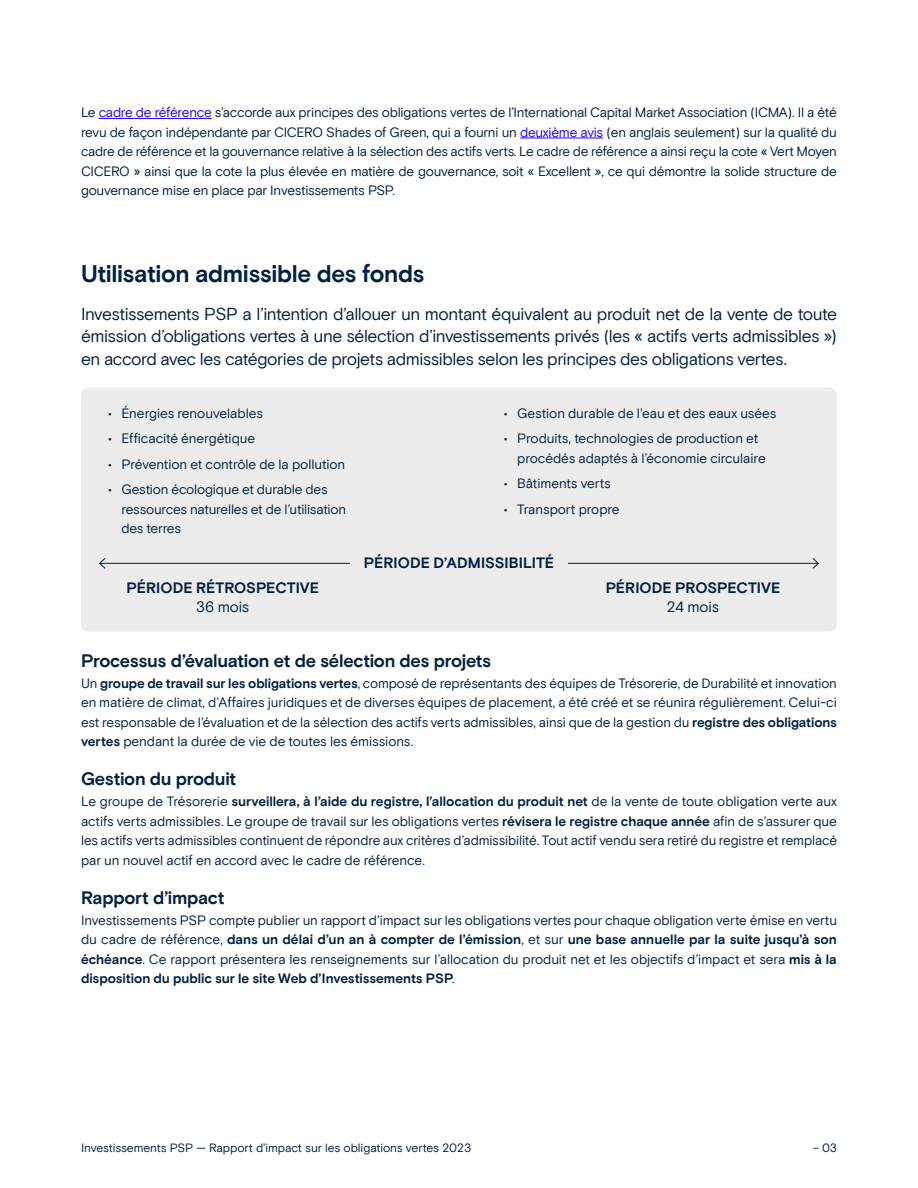
<style>
.page{position:relative;width:918px;height:1188px;background:#fff}
.page>*{position:absolute;margin:0;border:0;box-sizing:border-box;transform-origin:0 0}
.t1{font:700 24px "Basis Grotesque Pro";letter-spacing:-.015em;color:#002140}
.t2{font:700 18px "Basis Grotesque Pro";letter-spacing:-.015em;color:#002140}
.t3{font:17.25px "Basis Grotesque Pro";letter-spacing:-.025em;color:#002140}
.t4{font:700 15px/19.5px "Basis Grotesque Pro";color:#002140;text-align:center}
.t5{font:13.5px/19.5px "Basis Grotesque Pro";letter-spacing:-.015em;color:#002140;text-align:justify}
.t6{font:12px "Basis Grotesque Pro";letter-spacing:-.01em;color:#002140}
.s1{color:#2000ff}
.s2{font-weight:400}
.s3{font-weight:700}
</style>
<div class="page">
<hr style="left:99px;top:118px;width:113px;height:1px;background:#2000ff">
<hr style="left:520px;top:138px;width:83px;height:1px;background:#2000ff">
<div style="left:81px;top:388px;width:756px;height:244px;background:#ececec;border-radius:8px"></div>
<hr style="left:100px;top:563px;width:718px;height:1px;background:#002140">
<svg style="left:99px;top:558px;width:7px;height:11px"></svg>
<svg style="left:812px;top:558px;width:7px;height:11px"></svg>
<div style="left:350px;top:548px;width:218px;height:31px;background:#ececec"></div>
<p class="t5" style="left:81px;top:103px;width:757px">Le <span class="s1">cadre de référence</span> s’accorde aux principes des obligations vertes de l’International Capital Market Association (ICMA). Il a été revu de façon indépendante par CICERO Shades of Green, qui a fourni un <span class="s1">deuxième avis</span> (en anglais seulement) sur la qualité du cadre de référence et la gouvernance relative à la sélection des actifs verts. Le cadre de référence a ainsi reçu la cote « Vert Moyen</p>
<p class="t5" style="left:81px;top:162px;width:757px">CICERO » ainsi que la cote la plus élevée en matière de gouvernance, soit « Excellent », ce qui démontre la solide structure de</p>
<p class="t5" style="left:81px;top:181px;width:315px">gouvernance mise en place par Investissements PSP.</p>
<h2 class="t1" style="left:81px;top:260px;width:345px">Utilisation admissible des fonds</h2>
<p class="t3" style="left:81px;top:304px;width:758px">Investissements PSP a l’intention d’allouer un montant équivalent au produit net de la vente de toute</p>
<p class="t3" style="left:81px;top:326px;width:757px">émission d’obligations vertes à une sélection d’investissements privés (les « actifs verts admissibles »)</p>
<p class="t3" style="left:81px;top:349px;width:708px">en accord avec les catégories de projets admissibles selon les principes des obligations vertes.</p>
<p class="t5" style="left:108px;top:404px;width:156px">• Énergies renouvelables</p>
<p class="t5" style="left:108px;top:429px;width:149px">• Efficacité énergétique</p>
<p class="t5" style="left:108px;top:455px;width:239px">• Prévention et contrôle de la pollution</p>
<p class="t5" style="left:122px;top:480px;width:226px;text-align:left;text-indent:-14px">• Gestion écologique et durable des ressources naturelles et de l’utilisation des terres</p>
<p class="t5" style="left:504px;top:404px;width:274px">• Gestion durable de l’eau et des eaux usées</p>
<p class="t5" style="left:517px;top:429px;width:250px;text-indent:-14px">• Produits, technologies de production et procédés adaptés à l’économie circulaire</p>
<p class="t5" style="left:504px;top:474px;width:109px">• Bâtiments verts</p>
<p class="t5" style="left:504px;top:500px;width:117px">• Transport propre</p>
<p class="t4" style="left:364px;top:553px;width:192px">PÉRIODE D’ADMISSIBILITÉ</p>
<p class="t4" style="left:127px;top:578px;width:194px">PÉRIODE RÉTROSPECTIVE<br><span class="s2">36 mois</span></p>
<p class="t4" style="left:606px;top:578px;width:176px">PÉRIODE PROSPECTIVE<br><span class="s2">24 mois</span></p>
<p class="t2" style="left:81px;top:650px;width:412px">Processus d’évaluation et de sélection des projets</p>
<p class="t5" style="left:81px;top:674px;width:758px">Un <span class="s3">groupe de travail sur les obligations vertes</span>, composé de représentants des équipes de Trésorerie, de Durabilité et innovation en matière de climat, d’Affaires juridiques et de diverses équipes de placement, a été créé et se réunira régulièrement. Celui-ci est responsable de l’évaluation et de la sélection des actifs verts admissibles, ainsi que de la gestion du <span class="s3">registre des obligations vertes</span> pendant la durée de vie de toutes les émissions.</p>
<p class="t2" style="left:81px;top:768px;width:157px">Gestion du produit</p>
<p class="t5" style="left:81px;top:792px;width:758px">Le groupe de Trésorerie <span class="s3">surveillera, à l’aide du registre, l’allocation du produit net</span> de la vente de toute obligation verte aux actifs verts admissibles. Le groupe de travail sur les obligations vertes <span class="s3">révisera le registre chaque année</span> afin de s’assurer que les actifs verts admissibles continuent de répondre aux critères d’admissibilité. Tout actif vendu sera retiré du registre et remplacé par un nouvel actif en accord avec le cadre de référence.</p>
<h4 class="t2" style="left:81px;top:887px;width:145px">Rapport d’impact</h4>
<p class="t5" style="left:81px;top:911px;width:758px">Investissements PSP compte publier un rapport d’impact sur les obligations vertes pour chaque obligation verte émise en vertu du cadre de référence, <span class="s3">dans un délai d’un an à compter de l’émission</span>, et sur <span class="s3">une base annuelle par la suite jusqu’à son échéance</span>. Ce rapport présentera les renseignements sur l’allocation du produit net et les objectifs d’impact et sera <span class="s3">mis à la disposition du public sur le site Web d’Investissements PSP</span>.</p>
<p class="t6" style="left:81px;top:1140px;width:392px">Investissements PSP — Rapport d’impact sur les obligations vertes 2023</p>
<p class="t6" style="left:813px;top:1140px;width:26px">– 03</p>
</div>
